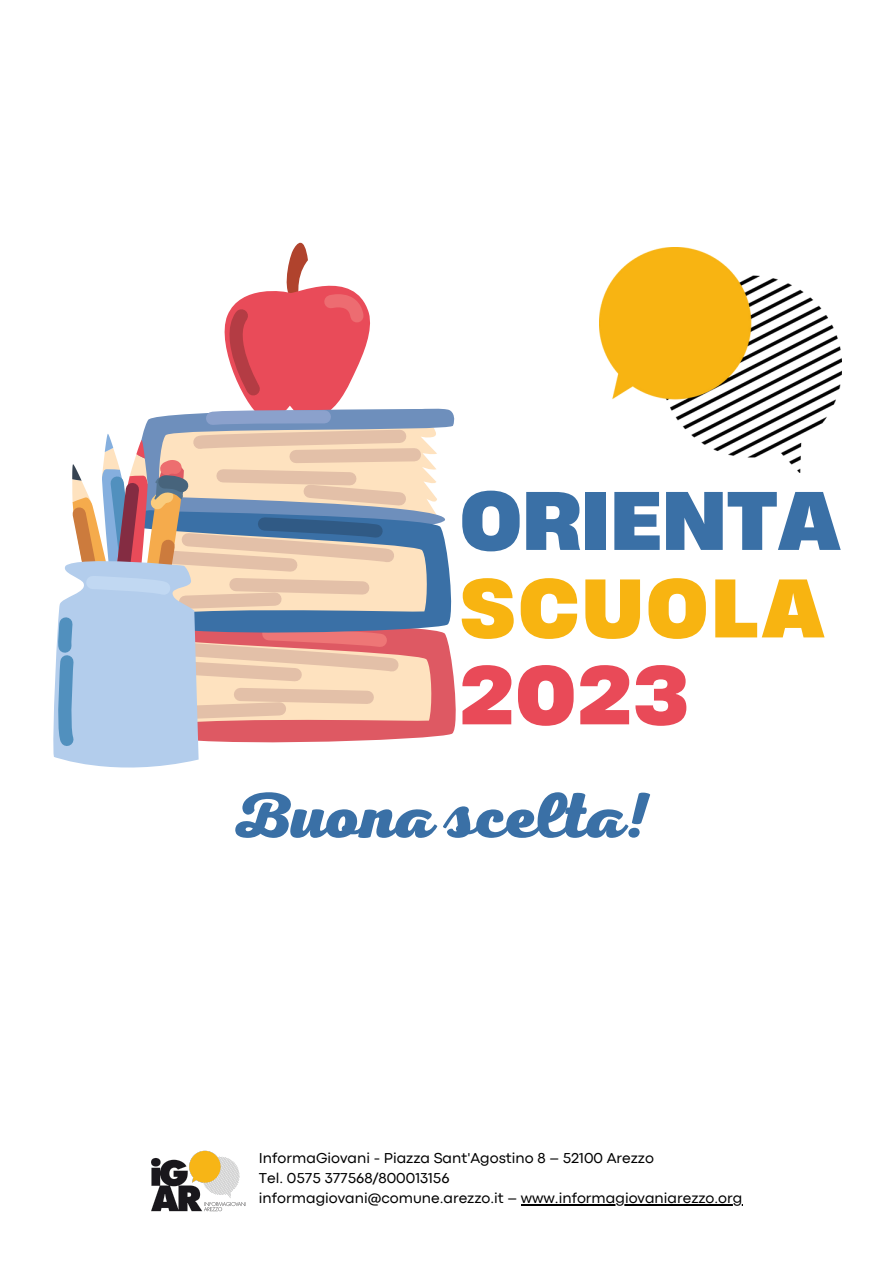
<style>
.page{position:relative;width:893px;height:1264px;background:#fff}
.page>*{position:absolute;margin:0;border:0;box-sizing:border-box;transform-origin:0 0}
.t1{font:700 77.85px "Heading Now 76";color:#3a70a6}
.t2{font:700 77.85px "Heading Now 76";letter-spacing:.035em;color:#f8b411}
.t3{font:700 77.85px "Heading Now 76";color:#e94a58}
.t4{font:64.5px "RTL Adam Script Heavy";letter-spacing:-.02em;color:#3a70a6}
.t5{font:15px "Codec Pro";color:#000}
</style>
<div class="page">
<img style="left:599px;top:248px;width:241px;height:224px">
<svg style="left:53px;top:242px;width:403px;height:526px"></svg>
<hr style="left:520px;top:1204px;width:222px;height:1px;background:#000">
<img style="left:151px;top:1150px;width:95px;height:62px">
<p class="t1" style="left:460px;top:468px;width:382px">ORIENTA</p>
<p class="t2" style="left:460px;top:555px;width:366px">SCUOLA</p>
<p class="t3" style="left:460px;top:642px;width:230px">2023</p>
<p class="t4" style="left:231px;top:779px;width:421px">Buona scelta!</p>
<p class="t5" style="left:259px;top:1152px;width:396px">InformaGiovani - Piazza Sant'Agostino 8 – 52100 Arezzo</p>
<p class="t5" style="left:259px;top:1172px;width:192px">Tel. 0575 377568/800013156</p>
<p class="t5" style="left:259px;top:1192px;width:485px">informagiovani@comune.arezzo.it – www.informagiovaniarezzo.org</p>
</div>
